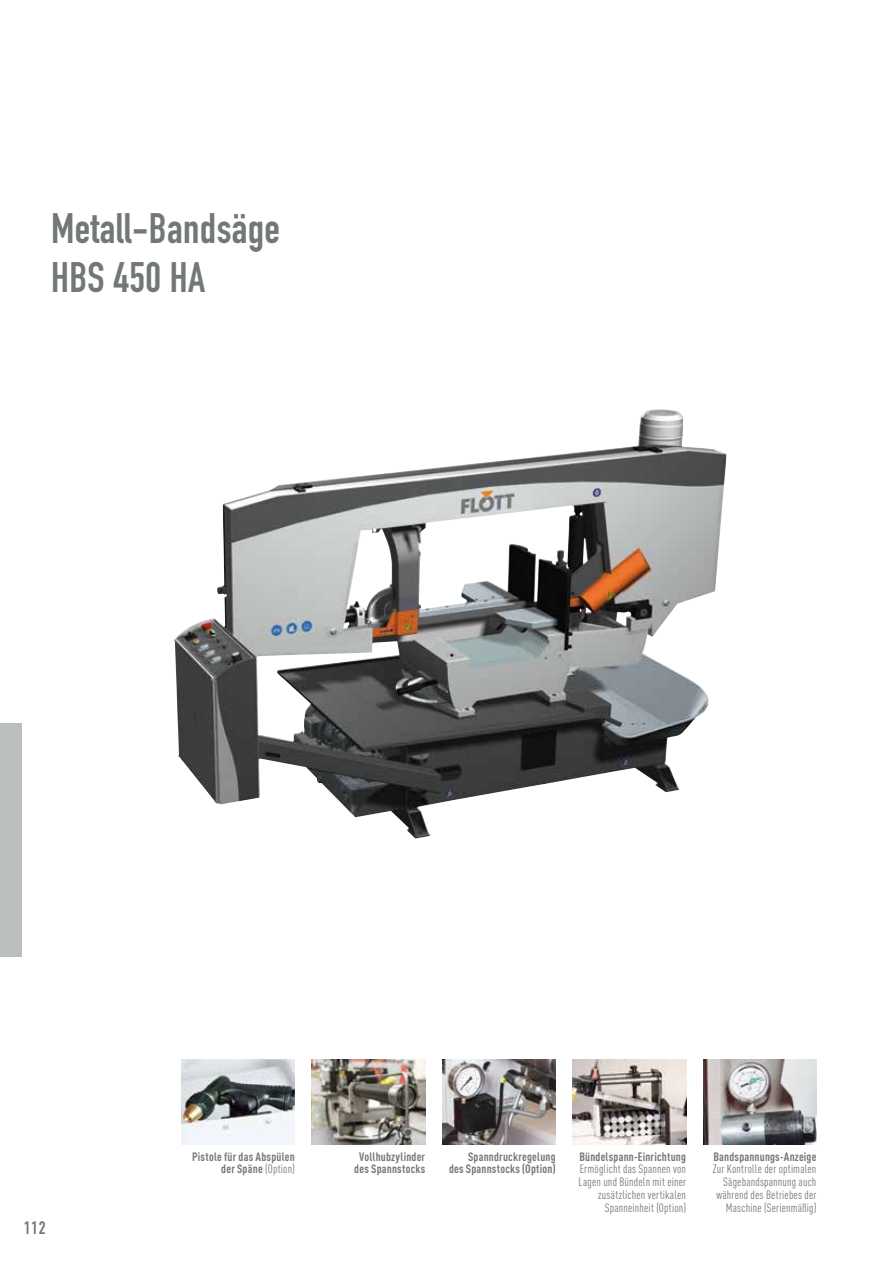
<style>
.page{position:relative;width:893px;height:1263px;background:#fff}
.page>*{position:absolute;margin:0;border:0;box-sizing:border-box;transform-origin:0 0}
.t1{font:700 42px/49.5px "DIN Condensed";letter-spacing:.01em;color:#727777}
.t2{font:18px "DIN Condensed";color:#727777}
.t3{font:condensed 12px/12.8px "DIN Pro";letter-spacing:.015em;color:#727777;text-align:right}
.t4{font:700 condensed 12px/12.8px "DIN Pro";letter-spacing:.015em;color:#727777;text-align:right}
.s1{font-weight:400}
</style>
<div class="page">
<img style="left:573px;top:1060px;width:113px;height:85px">
<img style="left:703px;top:1060px;width:113px;height:85px">
<img style="left:181px;top:1060px;width:114px;height:85px">
<img style="left:312px;top:1060px;width:113px;height:85px">
<img style="left:442px;top:1060px;width:114px;height:85px">
<img style="left:174px;top:411px;width:540px;height:427px">
<div style="left:0;top:723px;width:21px;height:234px;background:#babebe"></div>
<h1 class="t1" style="left:51px;top:203px;width:231px">Metall-Bandsäge<br>HBS 450 HA</h1>
<h2 class="t2" style="left:23px;top:1218px;width:24px">112</h2>
<p class="t4" style="left:192px;top:1149px;width:104px">Pistole für das Abspülen der Späne <span class="s1">(Option)</span></p>
<p class="t4" style="left:354px;top:1149px;width:72px;text-align:center">Vollhubzylinder des Spannstocks</p>
<p class="t4" style="left:449px;top:1149px;width:108px">Spanndruckregelung<br>des Spannstocks (Option)</p>
<p class="t4" style="left:579px;top:1149px;width:108px">Bündelspann-Einrichtung</p>
<p class="t3" style="left:579px;top:1162px;width:109px">Ermöglicht das Spannen von<br>Lagen und Bündeln mit einer zusätzlichen vertikalen<br>Spanneinheit (Option)</p>
<p class="t4" style="left:713px;top:1149px;width:105px">Bandspannungs-Anzeige</p>
<p class="t3" style="left:713px;top:1162px;width:105px">Zur Kontrolle der optimalen<br>Sägebandspannung auch während des Betriebes der<br>Maschine (Serienmäßig)</p>
</div>
